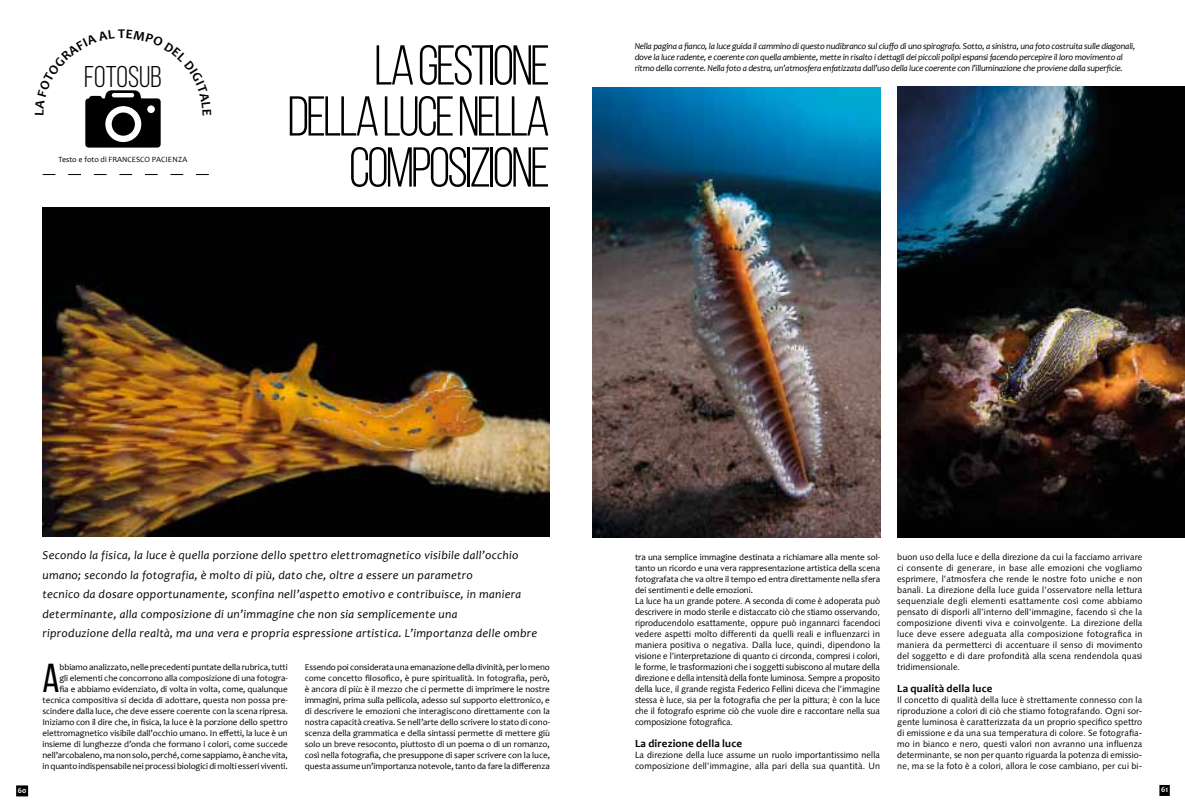
<style>
.page{position:relative;width:1185px;height:808px;background:#fff}
.page>*{position:absolute;margin:0;border:0;box-sizing:border-box;transform-origin:0 0}
.t1{font:56px/51px "Bebas Neue";letter-spacing:-.05em;color:#000;text-align:right}
.t2{font:40.4px "Bebas Neue";color:#000}
.t3{font:30px "Bebas Neue";color:#000}
.t4{font:italic 12px/19.5px "Candara";letter-spacing:.025em;color:#000}
.t5{font:700 11px "Candara";letter-spacing:.015em;color:#000}
.t6{font:9px/11px "Syntax LT Std";letter-spacing:.015em;color:#000;text-align:justify}
.t7{font:9px/11px "Candara";letter-spacing:-.005em;color:#000;text-align:justify}
.t8{font:italic 9px/11px "Candara";letter-spacing:-.025em;color:#000}
.t9{font:8px "Candara";color:#000}
.t10{font:700 8px "Candara";color:#fff}
</style>
<div class="page">
<div style="left:16px;top:785px;width:12px;height:11px;background:#000"></div>
<svg style="left:43px;top:174px;width:166px;height:1px"></svg>
<img style="left:43px;top:208px;width:507px;height:328px">
<div style="left:1159px;top:785px;width:11px;height:11px;background:#000"></div>
<img style="left:897px;top:86px;width:288px;height:451px">
<img style="left:592px;top:87px;width:288px;height:451px">
<svg style="left:85px;top:90px;width:76px;height:58px"></svg>
<h3 class="t3" style="left:84px;top:60px;width:79px">FOTOSUB</h3>
<p class="t9" style="left:58px;top:155px;width:130px">Testo e foto di FRANCESCO PACIENZa</p>
<h1 class="t1" style="left:288px;top:39px;width:264px">LA GESTIONE<br>DELLA LUCE NELLA<br>COMPOSIZIONE</h1>
<p class="t8" style="left:635px;top:41px;width:502px">Nella pagina a fianco, la luce guida il cammino di questo nudibranco sul ciuffo di uno spirografo. Sotto, a sinistra, una foto costruita sulle diagonali, dove la luce radente, e coerente con quella ambiente, mette in risalto i dettagli dei piccoli polipi espansi facendo percepire il loro movimento al ritmo della corrente. Nella foto a destra, un’atmosfera enfatizzata dall’uso della luce coerente con l’illuminazione che proviene dalla superficie.</p>
<p class="t10" style="left:18px;top:785px;width:10px">60</p>
<p class="t4" style="left:43px;top:546px;width:496px">Secondo la fisica, la luce è quella porzione dello spettro elettromagnetico visibile dall’occhio umano; secondo la fotografia, è molto di più, dato che, oltre a essere un parametro<br>tecnico da dosare opportunamente, sconfina nell’aspetto emotivo e contribuisce, in maniera determinante, alla composizione di un’immagine che non sia semplicemente una<br>riproduzione della realtà, ma una vera e propria espressione artistica. L’importanza delle ombre</p>
<p class="t7" style="left:43px;top:661px;width:247px;text-align:right">bbiamo analizzato, nelle precedenti puntate della rubrica, tutti<br>gli elementi che concorrono alla composizione di una fotogra-<br>fia e abbiamo evidenziato, di volta in volta, come, qualunque tecnica compositiva si decida di adottare, questa non possa pre&shy;scindere dalla luce, che deve essere coerente con la scena ripresa.<br>Iniziamo con il dire che, in fisica, la luce è la porzione dello spettro elettromagnetico visibile dall’occhio umano. In effetti, la luce è un insieme di lunghezze d’onda che formano i colori, come succede nell’arcobaleno, ma non solo, perché, come sappiamo, è anche vita, in quanto indispensabile nei processi biologici di molti esseri viventi.</p>
<h2 class="t2" style="left:43px;top:656px;width:19px">A</h2>
<p class="t7" style="left:305px;top:661px;width:247px">Essendo poi considerata una emanazione della divinità, per lo meno come concetto filosofico, è pure spiritualità. In fotografia, però, è ancora di più: è il mezzo che ci permette di imprimere le nostre immagini, prima sulla pellicola, adesso sul supporto elettronico, e di descrivere le emozioni che interagiscono direttamente con la nostra capacità creativa. Se nell’arte dello scrivere lo stato di cono&shy;scenza della grammatica e della sintassi permette di mettere giù solo un breve resoconto, piuttosto di un poema o di un romanzo, così nella fotografia, che presuppone di saper scrivere con la luce, questa assume un’importanza notevole, tanto da fare la differenza</p>
<p class="t7" style="left:635px;top:551px;width:247px">tra una semplice immagine destinata a richiamare alla mente sol&shy;tanto un ricordo e una vera rappresentazione artistica della scena fotografata che va oltre il tempo ed entra direttamente nella sfera dei sentimenti e delle emozioni.</p>
<p class="t6" style="left:635px;top:595px;width:247px">La luce ha un grande potere. A seconda di come è adoperata può descrivere in modo sterile e distaccato ciò che stiamo osservando, riproducendolo esattamente, oppure può ingannarci facendoci vedere aspetti molto differenti da quelli reali e influenzarci in maniera positiva o negativa. Dalla luce, quindi, dipendono la visione e l’interpretazione di quanto ci circonda, compresi i colori, le forme, le trasformazioni che i soggetti subiscono al mutare della direzione e della intensità della fonte luminosa. Sempre a proposito della luce, il grande regista Federico Fellini diceva che l’immagine stessa è luce, sia per la fotografia che per la pittura; è con la luce che il fotografo esprime ciò che vuole dire e raccontare nella sua composizione fotografica.</p>
<p class="t5" style="left:635px;top:736px;width:109px">La direzione della luce</p>
<p class="t6" style="left:635px;top:749px;width:247px">La direzione della luce assume un ruolo importantissimo nella composizione dell’immagine, alla pari della sua quantità. Un</p>
<p class="t6" style="left:897px;top:551px;width:247px">buon uso della luce e della direzione da cui la facciamo arrivare ci consente di generare, in base alle emozioni che vogliamo esprimere, l’atmosfera che rende le nostre foto uniche e non banali. La direzione della luce guida l’osservatore nella lettura sequenziale degli elementi esattamente così come abbiamo pensato di disporli all’interno dell’immagine, facendo sì che la composizione diventi viva e coinvolgente. La direzione della luce deve essere adeguata alla composizione fotografica in maniera da permetterci di accentuare il senso di movimento del soggetto e di dare profondità alla scena rendendola quasi tridimensionale.</p>
<p class="t5" style="left:897px;top:681px;width:97px">La qualità della luce</p>
<p class="t6" style="left:897px;top:694px;width:247px">Il concetto di qualità della luce è strettamente connesso con la riproduzione a colori di ciò che stiamo fotografando. Ogni sor&shy;gente luminosa è caratterizzata da un proprio specifico spettro di emissione e da una sua temperatura di colore. Se fotografia&shy;mo in bianco e nero, questi valori non avranno una influenza determinante, se non per quanto riguarda la potenza di emissio&shy;ne, ma se la foto è a colori, allora le cose cambiano, per cui bi-</p>
<p class="t10" style="left:1161px;top:785px;width:8px">61</p>
</div>
